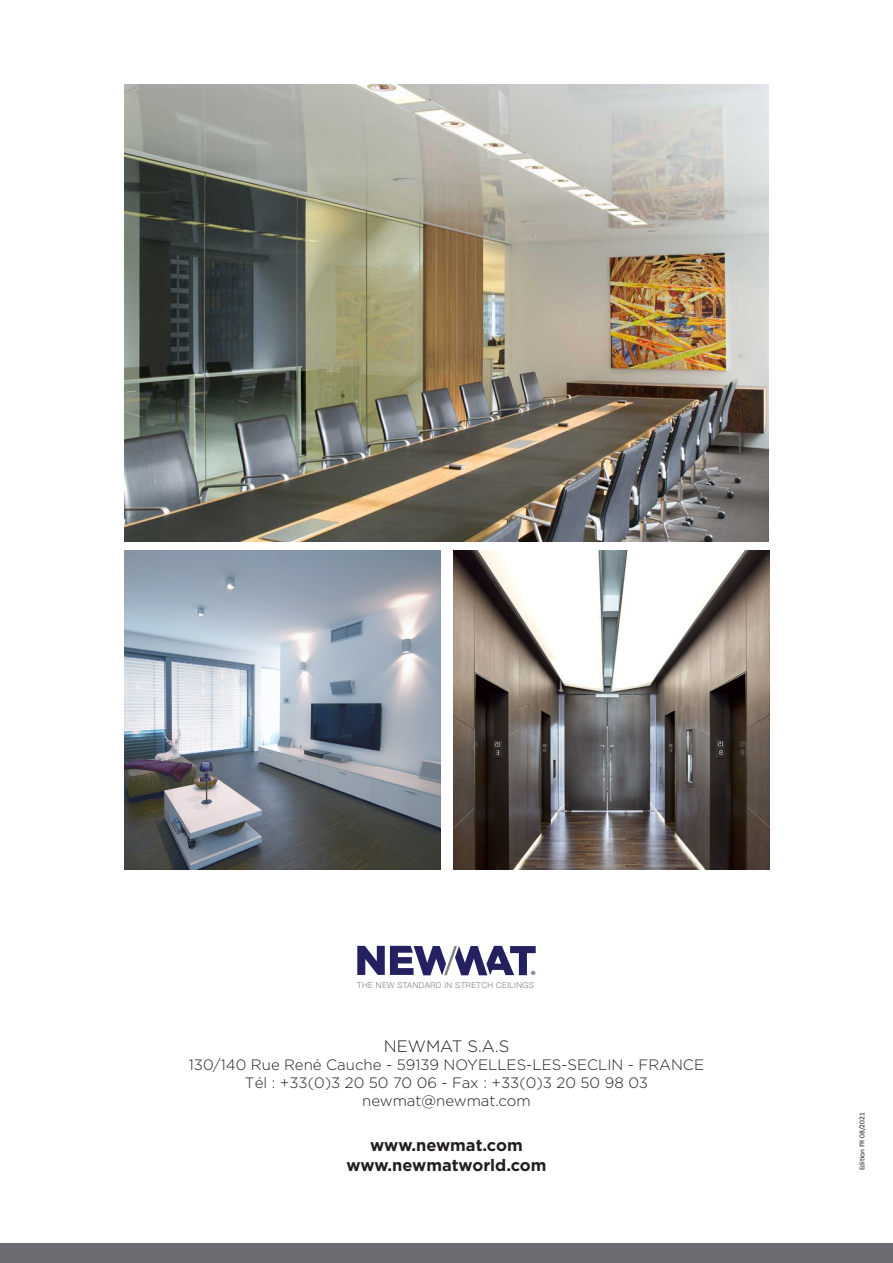
<style>
.page{position:relative;width:893px;height:1263px;background:#fff}
.page>*{position:absolute;margin:0;border:0;box-sizing:border-box;transform-origin:0 0}
.t1{font:700 16.5px "Gotham";color:#231f20}
.t2{font:300 16.5px "Gotham";color:#231f20}
.t3{font:300 15px "Gotham";color:#231f20}
.t4{font:300 8.1px "Helvetica Neue";letter-spacing:.045em;color:#808285}
.t5{font:7.5px "Calibri";color:#231f20}
</style>
<div class="page">
<img style="left:124px;top:85px;width:645px;height:457px">
<img style="left:454px;top:551px;width:316px;height:318px">
<img style="left:124px;top:551px;width:316px;height:318px">
<svg style="left:357px;top:946px;width:179px;height:29px"></svg>
<div style="left:0;top:1244px;width:893px;height:19px;background:#6c6d70"></div>
<p class="t4" style="left:357px;top:979px;width:178px">THE NEW STANDARD IN STRETCH CEILINGS</p>
<p class="t2" style="left:384px;top:1037px;width:127px">NEWMAT S.A.S</p>
<p class="t3" style="left:189px;top:1056px;width:517px">130/140 Rue René Cauche - 59139 NOYELLES-LES-SECLIN - FRANCE</p>
<p class="t3" style="left:245px;top:1074px;width:404px">Tél : +33(0)3 20 50 70 06 - Fax : +33(0)3 20 50 98 03</p>
<p class="t3" style="left:362px;top:1092px;width:170px">newmat@newmat.com</p>
<p class="t1" style="left:370px;top:1134px;width:154px">www.newmat.com</p>
<p class="t1" style="left:346px;top:1154px;width:202px">www.newmatworld.com</p>
<p class="t5" style="left:857px;top:1170px;width:59px;rotate:-90deg">Edition FR 08/2021</p>
</div>
